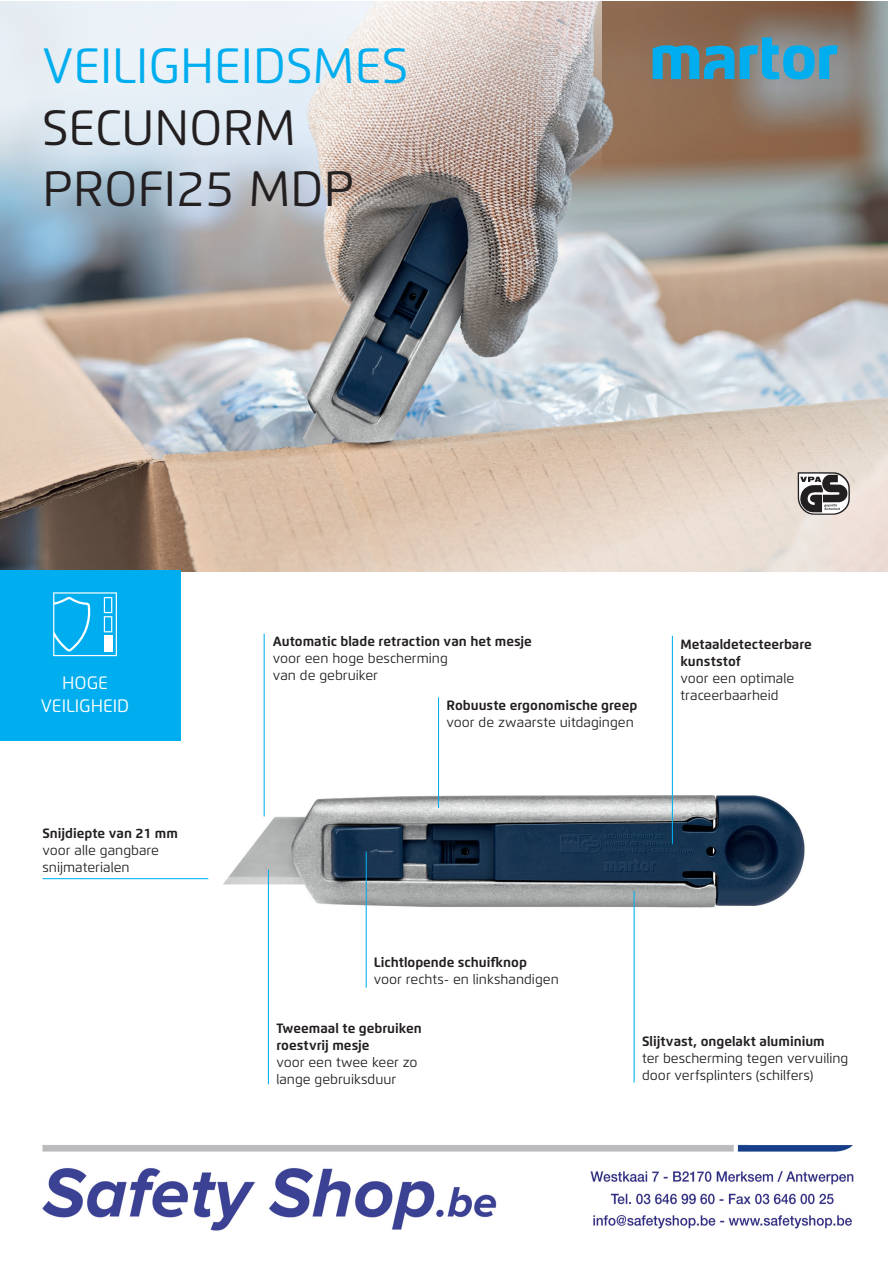
<style>
.page{position:relative;width:893px;height:1263px;background:#fff}
.page>*{position:absolute;margin:0;border:0;box-sizing:border-box;transform-origin:0 0}
.t1{font:49.5px/61.7px "Flexo";color:#231f20}
.t2{font:49.5px "Flexo";color:#00aeef}
.t3{font:18px/23.4px "Flexo";color:#fff;text-align:center}
.t4{font:13.5px/17px "Flexo";color:#231f20}
.t5{font:700 13.5px/17px "Flexo";color:#231f20}
</style>
<div class="page">
<img style="left:1px;top:1px;width:887px;height:1230px">
<img style="left:0;top:1px;width:887px;height:570px">
<img style="left:0;top:1px;width:601px;height:370px">
<svg style="left:278px;top:238px;width:610px;height:345px;background:#c4bdb6"></svg>
<svg style="left:798px;top:472px;width:52px;height:43px"></svg>
<img style="left:202px;top:744px;width:632px;height:212px">
<div style="left:0;top:570px;width:180px;height:170px;background:#00aeef"></div>
<hr style="left:264px;top:634px;width:1px;height:182px;background:#00aeef">
<hr style="left:438px;top:697px;width:1px;height:111px;background:#00aeef">
<hr style="left:672px;top:636px;width:1px;height:208px;background:#00aeef">
<hr style="left:43px;top:878px;width:165px;height:1px;background:#00aeef">
<hr style="left:268px;top:870px;width:1px;height:214px;background:#00aeef">
<hr style="left:366px;top:851px;width:1px;height:137px;background:#00aeef">
<svg style="left:53px;top:592px;width:64px;height:64px"></svg>
<div style="left:104px;top:635px;width:8px;height:16px;background:#fff"></div>
<svg style="left:740px;top:37px;width:98px;height:42px;background:#489cbb"></svg>
<svg style="left:653px;top:45px;width:81px;height:34px;background:#3296b7"></svg>
<hr style="left:634px;top:891px;width:1px;height:191px;background:#00aeef">
<h1 class="t2" style="left:43px;top:36px;width:367px">VEILIGHEIDSMES</h1>
<h1 class="t1" style="left:43px;top:96px;width:313px">SECUNORM<br>PROFI25 MDP</h1>
<h2 class="t3" style="left:41px;top:671px;width:90px">HOGE<br>VEILIGHEID</h2>
<p class="t5" style="left:43px;top:824px;width:137px">Snijdiepte van 21 mm</p>
<p class="t4" style="left:43px;top:841px;width:118px">voor alle gangbare snijmaterialen</p>
<p class="t5" style="left:273px;top:633px;width:261px">Automatic blade retraction van het mesje</p>
<p class="t4" style="left:273px;top:650px;width:177px">voor een hoge bescherming van de gebruiker</p>
<p class="t5" style="left:446px;top:697px;width:192px">Robuuste ergonomische greep</p>
<p class="t4" style="left:446px;top:714px;width:189px">voor de zwaarste uitdagingen</p>
<p class="t5" style="left:680px;top:635px;width:133px">Metaaldetecteerbare kunststof</p>
<p class="t4" style="left:680px;top:669px;width:115px">voor een optimale traceerbaarheid</p>
<p class="t5" style="left:374px;top:954px;width:155px">Lichtlopende schuifknop</p>
<p class="t4" style="left:374px;top:971px;width:186px">voor rechts- en linkshandigen</p>
<p class="t5" style="left:276px;top:1020px;width:147px">Tweemaal te gebruiken roestvrij mesje</p>
<p class="t4" style="left:276px;top:1054px;width:143px">voor een twee keer zo lange gebruiksduur</p>
<p class="t5" style="left:642px;top:1033px;width:184px">Slijtvast, ongelakt aluminium</p>
<p class="t4" style="left:642px;top:1050px;width:208px">ter bescherming tegen vervuiling door verfsplinters (schilfers)</p>
</div>
